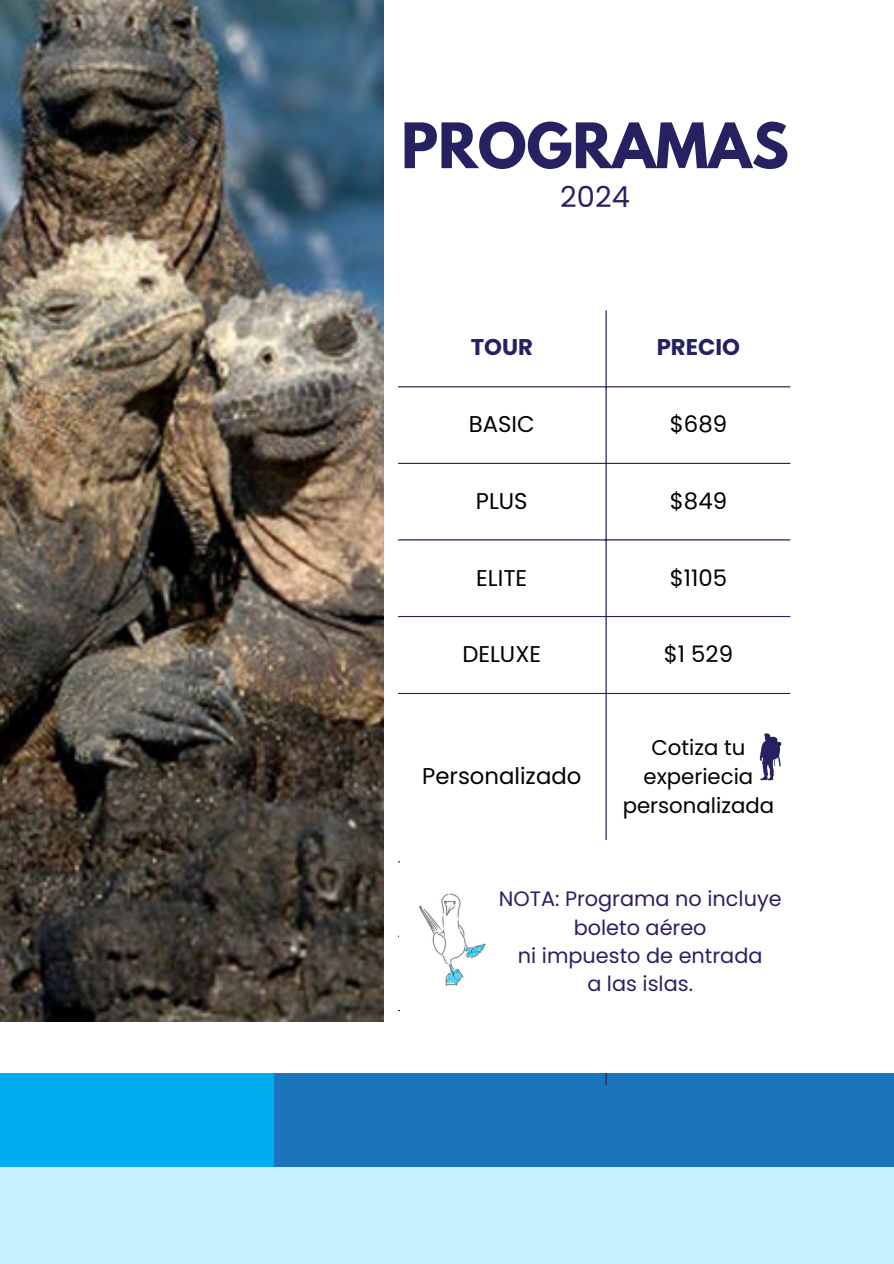
<style>
.page{position:relative;width:894px;height:1264px;background:#fff}
.page>*{position:absolute;margin:0;border:0;box-sizing:border-box;transform-origin:0 0}
.t1{font:700 55.5px "League Spartan";color:#262262}
.t2{font:28.95px "Poppins";color:#262262}
.t3{font:22.8px "Poppins";color:#000}
.t4{font:700 22.8px "Poppins";color:#262262}
.t5{font:21.3px/29.2px "Poppins";color:#000;text-align:center}
.t6{font:20.85px "Poppins";color:#262262}
</style>
<div class="page">
<img style="left:0;top:0;width:383px;height:1021px">
<div style="left:0;top:1073px;width:893px;height:190px;background:#c6f0ff"></div>
<div style="left:0;top:1073px;width:893px;height:93px;background:#1b75bc"></div>
<hr style="left:605px;top:310px;width:1px;height:774px;background:#262262">
<hr style="left:398px;top:386px;width:392px;height:1px;background:#262262">
<hr style="left:398px;top:463px;width:392px;height:1px;background:#262262">
<hr style="left:398px;top:539px;width:392px;height:1px;background:#262262">
<hr style="left:398px;top:616px;width:392px;height:1px;background:#262262">
<hr style="left:398px;top:693px;width:392px;height:1px;background:#262262">
<hr style="left:398px;top:861px;width:392px;height:1px;background:#262262">
<hr style="left:398px;top:935px;width:392px;height:1px;background:#262262">
<hr style="left:398px;top:1009px;width:392px;height:2px;background:#262262">
<div style="left:0;top:1073px;width:273px;height:93px;background:#00aeef"></div>
<div style="left:400px;top:840px;width:391px;height:233px;background:#fff"></div>
<img style="left:419px;top:893px;width:67px;height:93px">
<svg style="left:759px;top:733px;width:22px;height:47px"></svg>
<p class="t1" style="left:401px;top:118px;width:389px">PROGRAMAS</p>
<p class="t2" style="left:560px;top:177px;width:71px">2024</p>
<h1 class="t4" style="left:470px;top:331px;width:64px">TOUR</h1>
<h2 class="t4" style="left:656px;top:331px;width:85px">PRECIO</h2>
<p class="t3" style="left:468px;top:408px;width:67px">BASIC</p>
<p class="t3" style="left:669px;top:408px;width:59px">$689</p>
<p class="t3" style="left:476px;top:485px;width:53px">PLUS</p>
<p class="t3" style="left:669px;top:485px;width:59px">$849</p>
<p class="t3" style="left:476px;top:561px;width:53px">ELITE</p>
<p class="t3" style="left:669px;top:561px;width:59px">$1105</p>
<p class="t3" style="left:462px;top:638px;width:80px">DELUXE</p>
<p class="t3" style="left:663px;top:638px;width:71px">$1 529</p>
<p class="t3" style="left:422px;top:760px;width:160px">Personalizado</p>
<p class="t5" style="left:622px;top:732px;width:153px">Cotiza tu experiecia personalizada</p>
<p class="t6" style="left:498px;top:884px;width:284px">NOTA: Programa no incluye</p>
<p class="t6" style="left:573px;top:912px;width:134px">boleto aéreo</p>
<p class="t6" style="left:517px;top:941px;width:246px">ni impuesto de entrada</p>
<p class="t6" style="left:587px;top:969px;width:107px">a las islas.</p>
</div>
